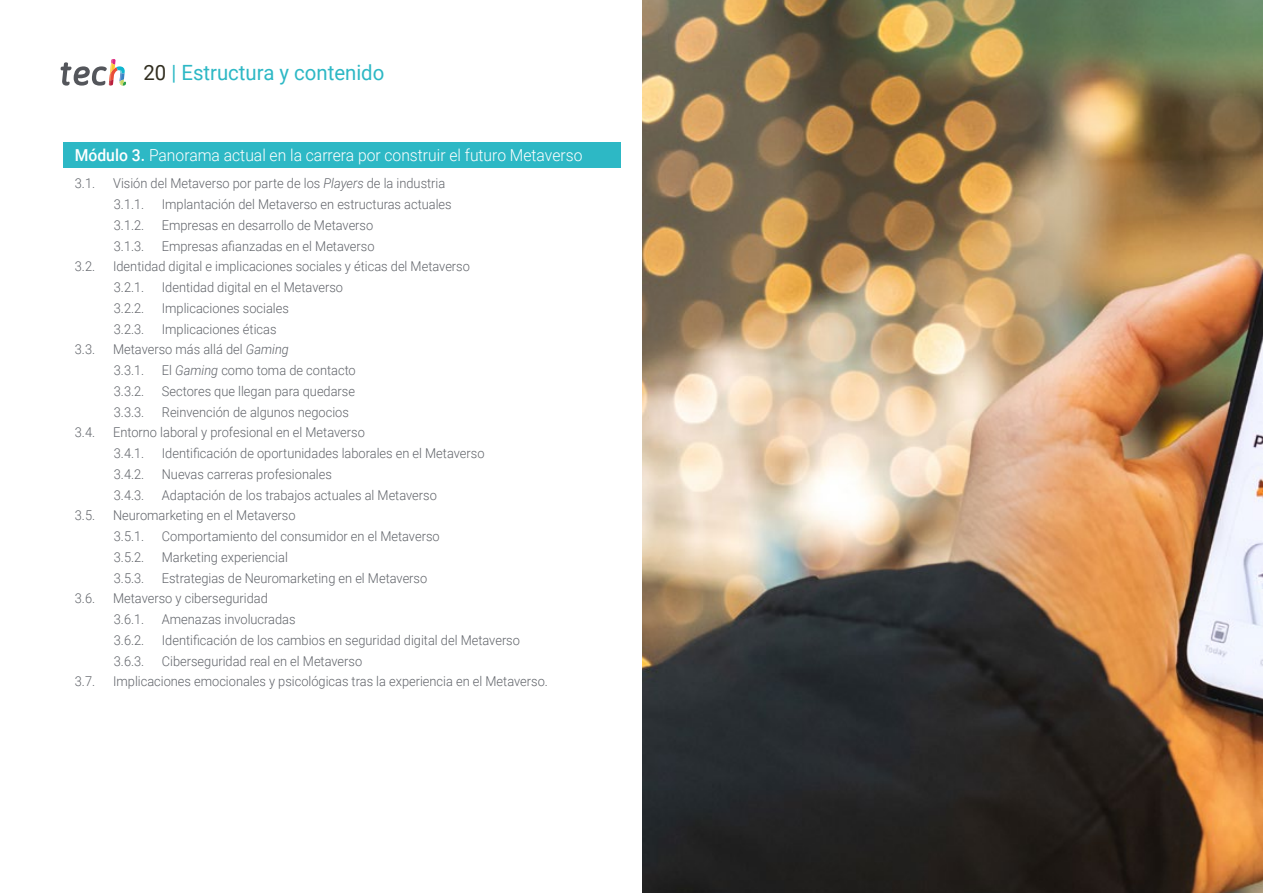
<style>
.page{position:relative;width:1263px;height:893px;background:#fff}
.page>*{position:absolute;margin:0;border:0;box-sizing:border-box;transform-origin:0 0}
.t1{font:21px "Roboto";color:#2db8c5}
.t2{font:300 16.5px "Roboto";color:#fff;scale:.95 1}
.t3{font:300 13.5px/20.7px "Roboto";color:#61646a;scale:.95 1}
.s1{color:#312e20}
.s2{font-weight:500}
.s3{font-style:italic}
</style>
<div class="page">
<div style="left:64px;top:142px;width:557px;height:25px;background:#2db8c5"></div>
<img style="left:642px;top:0;width:621px;height:893px">
<svg style="left:61px;top:59px;width:65px;height:27px"></svg>
<h1 class="t1" style="left:144px;top:57px;width:242px"><span class="s1">20</span> | Estructura y contenido</h1>
<p class="t2" style="left:75px;top:144px;width:536px"><span class="s2">Módulo 3.</span> Panorama actual en la carrera por construir el futuro Metaverso</p>
<p class="t3" style="left:75px;top:173px;width:23px">3.1.</p>
<p class="t3" style="left:113px;top:173px;width:351px">Visión del Metaverso por parte de los <span class="s3">Players</span> de la industria<br>3.1.1.</p>
<p class="t3" style="left:162px;top:193px;width:307px">Implantación del Metaverso en estructuras actuales</p>
<p class="t3" style="left:114px;top:214px;width:34px">3.1.2.</p>
<p class="t3" style="left:162px;top:214px;width:224px">Empresas en desarrollo de Metaverso</p>
<p class="t3" style="left:114px;top:235px;width:34px">3.1.3.</p>
<p class="t3" style="left:162px;top:235px;width:225px">Empresas afianzadas en el Metaverso</p>
<p class="t3" style="left:75px;top:256px;width:23px">3.2.</p>
<p class="t3" style="left:113px;top:256px;width:377px">Identidad digital e implicaciones sociales y éticas del Metaverso<br>3.2.1.</p>
<p class="t3" style="left:162px;top:276px;width:192px">Identidad digital en el Metaverso</p>
<p class="t3" style="left:114px;top:297px;width:34px">3.2.2.</p>
<p class="t3" style="left:162px;top:297px;width:135px">Implicaciones sociales</p>
<p class="t3" style="left:114px;top:318px;width:34px">3.2.3.</p>
<p class="t3" style="left:162px;top:318px;width:122px">Implicaciones éticas</p>
<p class="t3" style="left:75px;top:339px;width:23px">3.3.</p>
<p class="t3" style="left:113px;top:339px;width:186px">Metaverso más allá del <span class="s3">Gaming<br></span>3.3.1.</p>
<p class="t3" style="left:162px;top:359px;width:206px">El <span class="s3">Gaming</span> como toma de contacto</p>
<p class="t3" style="left:114px;top:380px;width:34px">3.3.2.</p>
<p class="t3" style="left:162px;top:380px;width:205px">Sectores que llegan para quedarse</p>
<p class="t3" style="left:114px;top:401px;width:34px">3.3.3.</p>
<p class="t3" style="left:162px;top:401px;width:198px">Reinvención de algunos negocios</p>
<p class="t3" style="left:75px;top:422px;width:23px">3.4.</p>
<p class="t3" style="left:113px;top:422px;width:266px">Entorno laboral y profesional en el Metaverso<br>3.4.1.</p>
<p class="t3" style="left:162px;top:442px;width:341px">Identificación de oportunidades laborales en el Metaverso</p>
<p class="t3" style="left:114px;top:463px;width:34px">3.4.2.</p>
<p class="t3" style="left:162px;top:463px;width:181px">Nuevas carreras profesionales</p>
<p class="t3" style="left:114px;top:484px;width:34px">3.4.3.</p>
<p class="t3" style="left:162px;top:484px;width:291px">Adaptación de los trabajos actuales al Metaverso</p>
<p class="t3" style="left:75px;top:505px;width:23px">3.5.</p>
<p class="t3" style="left:113px;top:505px;width:194px">Neuromarketing en el Metaverso<br>3.5.1.</p>
<p class="t3" style="left:162px;top:525px;width:294px">Comportamiento del consumidor en el Metaverso</p>
<p class="t3" style="left:114px;top:546px;width:34px">3.5.2.</p>
<p class="t3" style="left:162px;top:546px;width:134px">Marketing experiencial</p>
<p class="t3" style="left:114px;top:567px;width:34px">3.5.3.</p>
<p class="t3" style="left:162px;top:567px;width:281px">Estrategias de Neuromarketing en el Metaverso</p>
<p class="t3" style="left:75px;top:588px;width:23px">3.6.</p>
<p class="t3" style="left:113px;top:588px;width:164px">Metaverso y ciberseguridad<br>3.6.1.</p>
<p class="t3" style="left:162px;top:608px;width:142px">Amenazas involucradas</p>
<p class="t3" style="left:114px;top:629px;width:34px">3.6.2.</p>
<p class="t3" style="left:162px;top:629px;width:378px">Identificación de los cambios en seguridad digital del Metaverso</p>
<p class="t3" style="left:114px;top:650px;width:34px">3.6.3.</p>
<p class="t3" style="left:162px;top:650px;width:212px">Ciberseguridad real en el Metaverso</p>
<p class="t3" style="left:75px;top:671px;width:23px">3.7.</p>
<p class="t3" style="left:113px;top:671px;width:459px">Implicaciones emocionales y psicológicas tras la experiencia en el Metaverso.</p>
</div>
